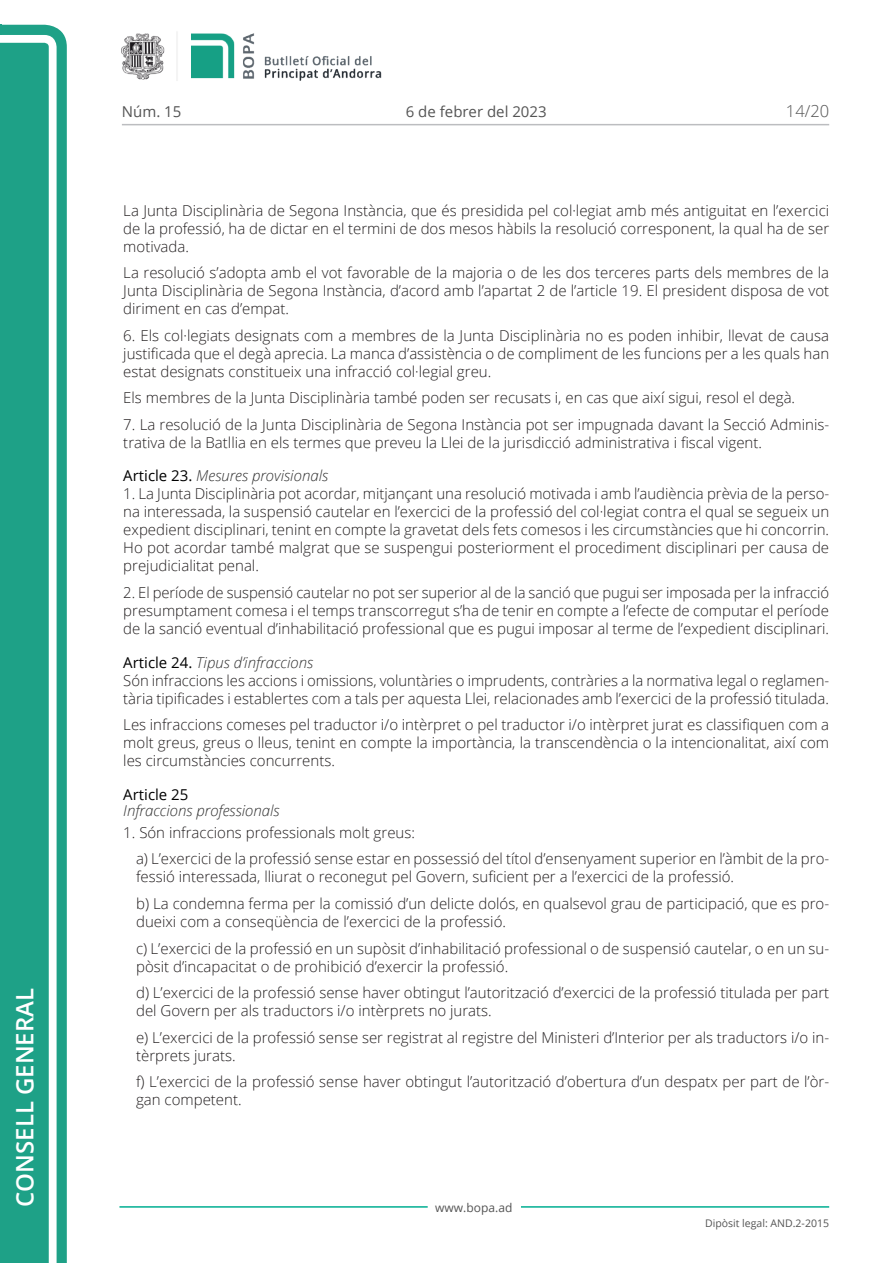
<style>
.page{position:relative;width:893px;height:1263px;background:#fff}
.page>*{position:absolute;margin:0;border:0;box-sizing:border-box;transform-origin:0 0}
.t1{font:600 24px "Open Sans";color:#fff}
.t2{font:300 16.5px "Open Sans";color:#545454}
.Body_text{font:300 15px/18px "Open Sans";color:#231f20;text-align:justify}
.Body_text_i{font:300 15px/18px "Open Sans";color:#231f20}
.Titol_7{font:italic 300 15px "Open Sans";color:#303030}
.Titol_8{font:italic 300 15px "Open Sans";color:#303030}
.t3{font:15px "Open Sans";color:#545454}
.Titol_7-2{font:15px "Open Sans";color:#000}
.t4{font:12px "Open Sans";color:#545454}
.t5{font:10.5px "Open Sans";color:#545454}
.s1{font-weight:400;font-style:normal;color:#000}
</style>
<div class="page">
<svg style="left:0;top:25px;width:67px;height:1238px;fill:#1ea187"></svg>
<div style="left:0;top:43px;width:49px;height:1220px;background:#1ea187"></div>
<img style="left:122px;top:32px;width:260px;height:49px">
<hr style="left:119px;top:1206px;width:309px;height:2px;background:#00ae91">
<hr style="left:521px;top:1206px;width:308px;height:2px;background:#00ae91">
<hr style="left:122px;top:124px;width:707px;height:1px;background:#bcbdc0">
<h1 class="t1" style="left:8px;top:1207px;width:220px;rotate:-90deg">Consell General</h1>
<p class="t3" style="left:122px;top:102px;width:61px">Núm. 15</p>
<p class="t3" style="left:406px;top:102px;width:142px">6 de febrer del 2023</p>
<p class="t2" style="left:786px;top:100px;width:45px">14/20</p>
<p class="Body_text" style="left:123px;top:201px;width:707px">La Junta Disciplinària de Segona Instància, que és presidida pel col·legiat amb més antiguitat en l’exercici de la professió, ha de dictar en el termini de dos mesos hàbils la resolució corresponent, la qual ha de ser motivada.</p>
<p class="Body_text" style="left:123px;top:263px;width:707px">La resolució s’adopta amb el vot favorable de la majoria o de les dos terceres parts dels membres de la Junta Disciplinària de Segona Instància, d’acord amb l’apartat 2 de l’article 19. El president disposa de vot diriment en cas d’empat.</p>
<p class="Body_text" style="left:123px;top:326px;width:707px">6. Els col·legiats designats com a membres de la Junta Disciplinària no es poden inhibir, llevat de causa justificada que el degà aprecia. La manca d’assistència o de compliment de les funcions per a les quals han estat designats constitueix una infracció col·legial greu.</p>
<p class="Body_text" style="left:123px;top:388px;width:673px">Els membres de la Junta Disciplinària també poden ser recusats i, en cas que així sigui, resol el degà.</p>
<p class="Body_text" style="left:123px;top:415px;width:707px">7. La resolució de la Junta Disciplinària de Segona Instància pot ser impugnada davant la Secció Adminis&shy;trativa de la Batllia en els termes que preveu la Llei de la jurisdicció administrativa i fiscal vigent.</p>
<p class="Titol_7" style="left:123px;top:466px;width:206px"><span class="s1">Article 23.</span> Mesures provisionals</p>
<p class="Body_text" style="left:123px;top:485px;width:707px">1. La Junta Disciplinària pot acordar, mitjançant una resolució motivada i amb l’audiència prèvia de la perso&shy;na interessada, la suspensió cautelar en l’exercici de la professió del col·legiat contra el qual se segueix un expedient disciplinari, tenint en compte la gravetat dels fets comesos i les circumstàncies que hi concorrin.<br>Ho pot acordar també malgrat que se suspengui posteriorment el procediment disciplinari per causa de prejudicialitat penal.</p>
<p class="Body_text" style="left:123px;top:583px;width:707px">2. El període de suspensió cautelar no pot ser superior al de la sanció que pugui ser imposada per la infracció presumptament comesa i el temps transcorregut s’ha de tenir en compte a l’efecte de computar el període de la sanció eventual d’inhabilitació professional que es pugui imposar al terme de l’expedient disciplinari.</p>
<p class="Titol_7" style="left:123px;top:652px;width:191px"><span class="s1">Article 24.</span> Tipus d’infraccions</p>
<p class="Body_text" style="left:123px;top:671px;width:707px">Són infraccions les accions i omissions, voluntàries o imprudents, contràries a la normativa legal o reglamen&shy;tària tipificades i establertes com a tals per aquesta Llei, relacionades amb l’exercici de la professió titulada.</p>
<p class="Body_text" style="left:123px;top:715px;width:707px">Les infraccions comeses pel traductor i/o intèrpret o pel traductor i/o intèrpret jurat es classifiquen com a molt greus, greus o lleus, tenint en compte la importància, la transcendència o la intencionalitat, així com les circumstàncies concurrents.</p>
<p class="Titol_7-2" style="left:123px;top:784px;width:67px">Article 25</p>
<p class="Titol_8" style="left:123px;top:800px;width:158px">Infraccions professionals</p>
<p class="Body_text" style="left:123px;top:823px;width:293px">1. Són infraccions professionals molt greus:</p>
<p class="Body_text_i" style="left:136px;top:850px;width:695px">a) L’exercici de la professió sense estar en possessió del títol d’ensenyament superior en l’àmbit de la pro&shy;fessió interessada, lliurat o reconegut pel Govern, suficient per a l’exercici de la professió.</p>
<p class="Body_text_i" style="left:136px;top:894px;width:695px">b) La condemna ferma per la comissió d’un delicte dolós, en qualsevol grau de participació, que es pro&shy;dueixi com a conseqüència de l’exercici de la professió.</p>
<p class="Body_text_i" style="left:136px;top:939px;width:695px">c) L’exercici de la professió en un supòsit d’inhabilitació professional o de suspensió cautelar, o en un su&shy;pòsit d’incapacitat o de prohibició d’exercir la professió.</p>
<p class="Body_text_i" style="left:136px;top:983px;width:695px">d) L’exercici de la professió sense haver obtingut l’autorització d’exercici de la professió titulada per part del Govern per als traductors i/o intèrprets no jurats.</p>
<p class="Body_text_i" style="left:136px;top:1028px;width:695px">e) L’exercici de la professió sense ser registrat al registre del Ministeri d’Interior per als traductors i/o in&shy;tèrprets jurats.</p>
<p class="Body_text_i" style="left:136px;top:1072px;width:695px">f) L’exercici de la professió sense haver obtingut l’autorització d’obertura d’un despatx per part de l’òr&shy;gan competent.</p>
<p class="t4" style="left:435px;top:1199px;width:79px">www.bopa.ad</p>
<p class="t5" style="left:705px;top:1216px;width:125px">Dipòsit legal: AND.2-2015</p>
</div>
